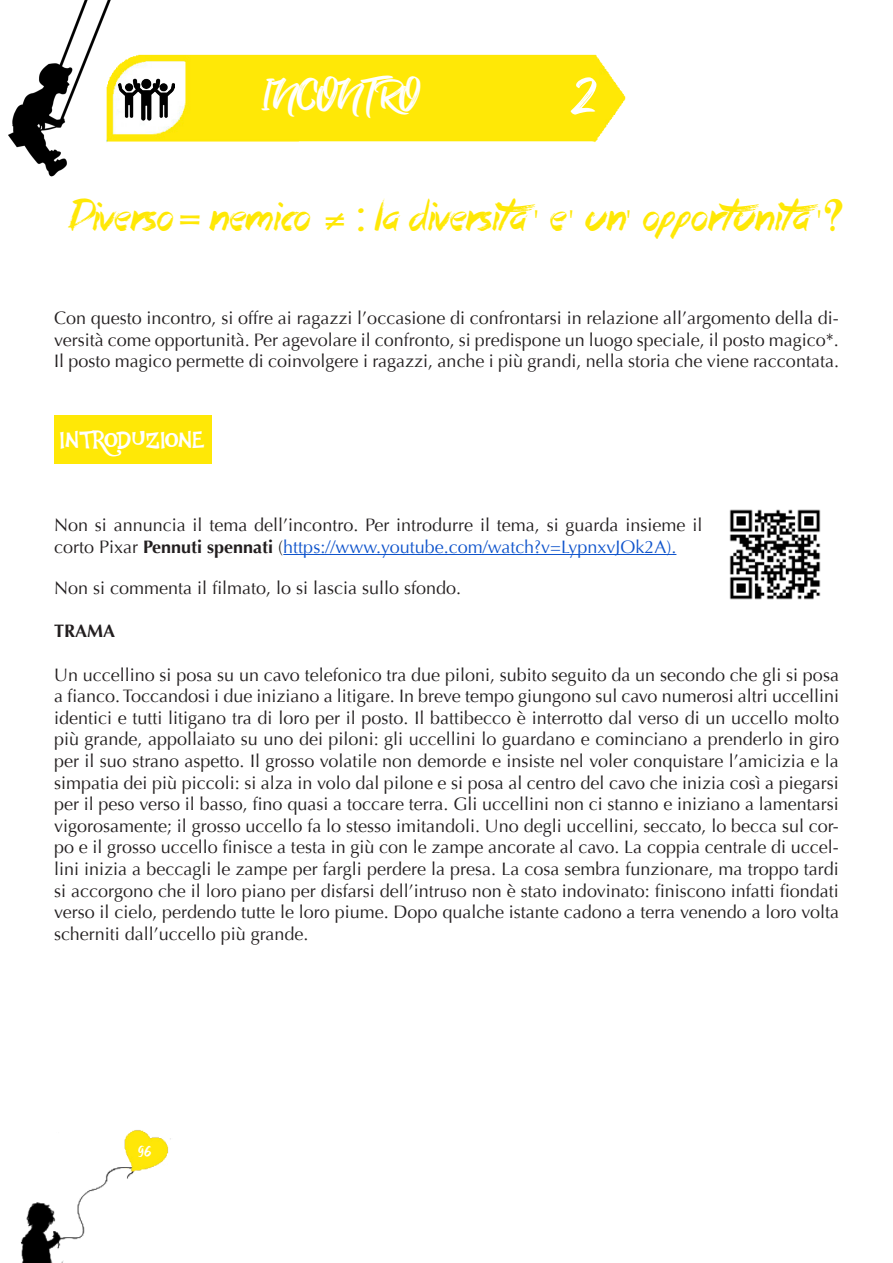
<style>
.page{position:relative;width:893px;height:1263px;background:#fff}
.page>*{position:absolute;margin:0;border:0;box-sizing:border-box;transform-origin:0 0}
.t1{font:73.5px "Billy Ohio";color:#fff}
.t2{font:45px "Billy Ohio";color:#fff}
.t3{font:39px "Dead Island";color:#ffe806}
.t4{font:24px "DK Jambo";letter-spacing:-.01em;color:#fff}
.t5{font:21px "Billy Ohio";color:#fff}
.t6{font:18px/21.6px "Optima";color:#231f20;text-align:justify}
.t7{font:700 18px "Optima";color:#231f20}
.s1{font-family:"DK Jambo"}
.s2{font-family:"DK Jambo";font-size:39.45px}
.s3{font-family:"DK Jambo";font-size:24px}
.s4{font-weight:700}
.s5{color:#15c}
</style>
<div class="page">
<img style="left:8px;top:54px;width:618px;height:89px">
<img style="left:9px;top:0;width:119px;height:177px">
<img style="left:119px;top:72px;width:56px;height:55px">
<div style="left:54px;top:415px;width:158px;height:49px;background:#ffe806"></div>
<hr style="left:283px;top:554px;width:393px;height:1px;background:#15c">
<img style="left:20px;top:1130px;width:151px;height:133px">
<img style="left:729px;top:509px;width:92px;height:91px">
<p class="t2" style="left:262px;top:68px;width:157px">INCONTRO</p>
<p class="t1" style="left:571px;top:50px;width:29px">2</p>
<p class="t3" style="left:68px;top:198px;width:777px">Diverso <span class="s1">=</span> nemico ≠ <span class="s2">:</span> la diversita <span class="s3">’</span> e<span class="s3">’</span> un<span class="s3">’</span> opportunita <span class="s3">’</span><span class="s1">?</span></p>
<p class="t6" style="left:54px;top:307px;width:786px">Con questo incontro, si offre ai ragazzi l’occasione di confrontarsi in relazione all’argomento della di&shy;versità come opportunità. Per agevolare il confronto, si predispone un luogo speciale, il posto magico*.<br>Il posto magico permette di coinvolgere i ragazzi, anche i più grandi, nella storia che viene raccontata.</p>
<p class="t4" style="left:60px;top:424px;width:147px">INTRODUZIONE</p>
<p class="t6" style="left:54px;top:514px;width:650px">Non si annuncia il tema dell’incontro. Per introdurre il tema, si guarda insieme il corto Pixar <span class="s4">Pennuti spennati</span> (<span class="s5">https://www.youtube.com/watch?v=LypnxvJOk2A).</span></p>
<p class="t6" style="left:54px;top:577px;width:409px">Non si commenta il filmato, lo si lascia sullo sfondo.</p>
<p class="t7" style="left:54px;top:621px;width:63px">TRAMA</p>
<p class="t6" style="left:54px;top:664px;width:786px">Un uccellino si posa su un cavo telefonico tra due piloni, subito seguito da un secondo che gli si posa a fianco. Toccandosi i due iniziano a litigare. In breve tempo giungono sul cavo numerosi altri uccellini identici e tutti litigano tra di loro per il posto. Il battibecco è interrotto dal verso di un uccello molto più grande, appollaiato su uno dei piloni: gli uccellini lo guardano e cominciano a prenderlo in giro per il suo strano aspetto. Il grosso volatile non demorde e insiste nel voler conquistare l’amicizia e la simpatia dei più piccoli: si alza in volo dal pilone e si posa al centro del cavo che inizia così a piegarsi per il peso verso il basso, fino quasi a toccare terra. Gli uccellini non ci stanno e iniziano a lamentarsi vigorosamente; il grosso uccello fa lo stesso imitandoli. Uno degli uccellini, seccato, lo becca sul cor&shy;po e il grosso uccello finisce a testa in giù con le zampe ancorate al cavo. La coppia centrale di uccel&shy;lini inizia a beccagli le zampe per fargli perdere la presa. La cosa sembra funzionare, ma troppo tardi si accorgono che il loro piano per disfarsi dell’intruso non è stato indovinato: finiscono infatti fiondati verso il cielo, perdendo tutte le loro piume. Dopo qualche istante cadono a terra venendo a loro volta scherniti dall’uccello più grande.</p>
<p class="t5" style="left:138px;top:1138px;width:15px">96</p>
</div>
